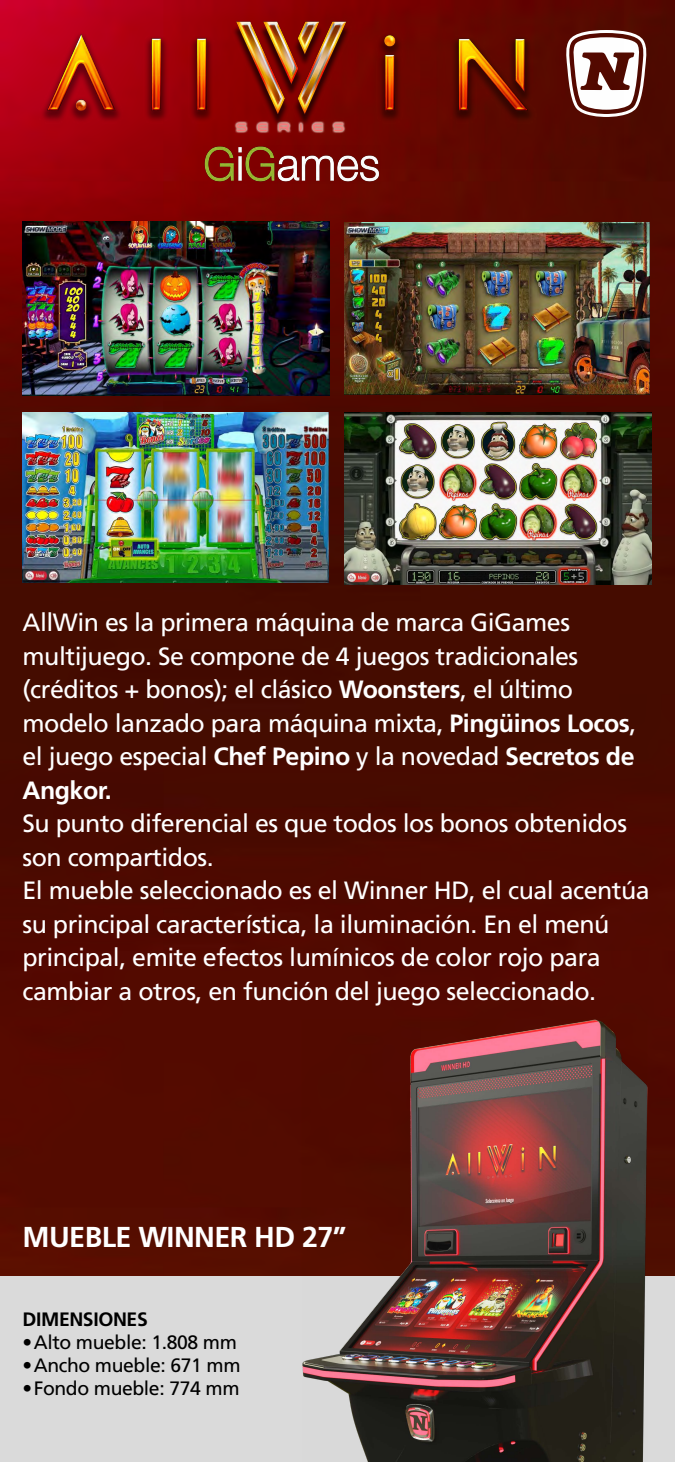
<style>
.page{position:relative;width:675px;height:1462px;background:#fff}
.page>*{position:absolute;margin:0;border:0;box-sizing:border-box;transform-origin:0 0}
.t1{font:700 28.75px "Frutiger LT Std";letter-spacing:-.02em;color:#fff}
.t2{font:25px/33.5px "Frutiger LT Std";letter-spacing:-.02em;color:#fff}
.t3{font:19.38px "Frutiger LT Std";letter-spacing:-.02em;color:#000}
.t4{font:700 19.38px "Frutiger LT Std";letter-spacing:-.02em;color:#000}
.s1{font-weight:700}
</style>
<div class="page">
<img style="left:0;top:0;width:675px;height:1277px">
<svg style="left:624px;top:30px;width:23px;height:87px"></svg>
<div style="left:0;top:1277px;width:675px;height:185px;background:#dadada"></div>
<img style="left:344px;top:412px;width:307px;height:172px">
<img style="left:22px;top:222px;width:307px;height:173px">
<img style="left:344px;top:222px;width:306px;height:172px">
<img style="left:23px;top:412px;width:305px;height:171px">
<img style="left:261px;top:950px;width:414px;height:512px">
<img style="left:0;top:0;width:624px;height:169px">
<img style="left:204px;top:146px;width:177px;height:37px">
<p class="t2" style="left:22px;top:606px;width:615px">AllWin es la primera máquina de marca GiGames multijuego. Se compone de 4 juegos tradicionales (créditos + bonos); el clásico <span class="s1">Woonsters</span>, el último modelo lanzado para máquina mixta, <span class="s1">Pingüinos Locos</span>, el juego especial <span class="s1">Chef Pepino</span> y la novedad <span class="s1">Secretos de Angkor.</span></p>
<p class="t2" style="left:22px;top:807px;width:629px">Su punto diferencial es que todos los bonos obtenidos son compartidos.<br>El mueble seleccionado es el Winner HD, el cual acentúa su principal característica, la iluminación. En el menú principal, emite efectos lumínicos de color rojo para cambiar a otros, en función del juego seleccionado.</p>
<p class="t1" style="left:22px;top:1220px;width:326px">MUEBLE WINNER HD 27”</p>
<p class="t4" style="left:22px;top:1307px;width:127px">DIMENSIONES</p>
<p class="t3" style="left:22px;top:1331px;width:216px">•Alto mueble: 1.808 mm</p>
<p class="t3" style="left:22px;top:1354px;width:220px">•Ancho mueble: 671 mm</p>
<p class="t3" style="left:22px;top:1377px;width:219px">•Fondo mueble: 774 mm</p>
</div>
